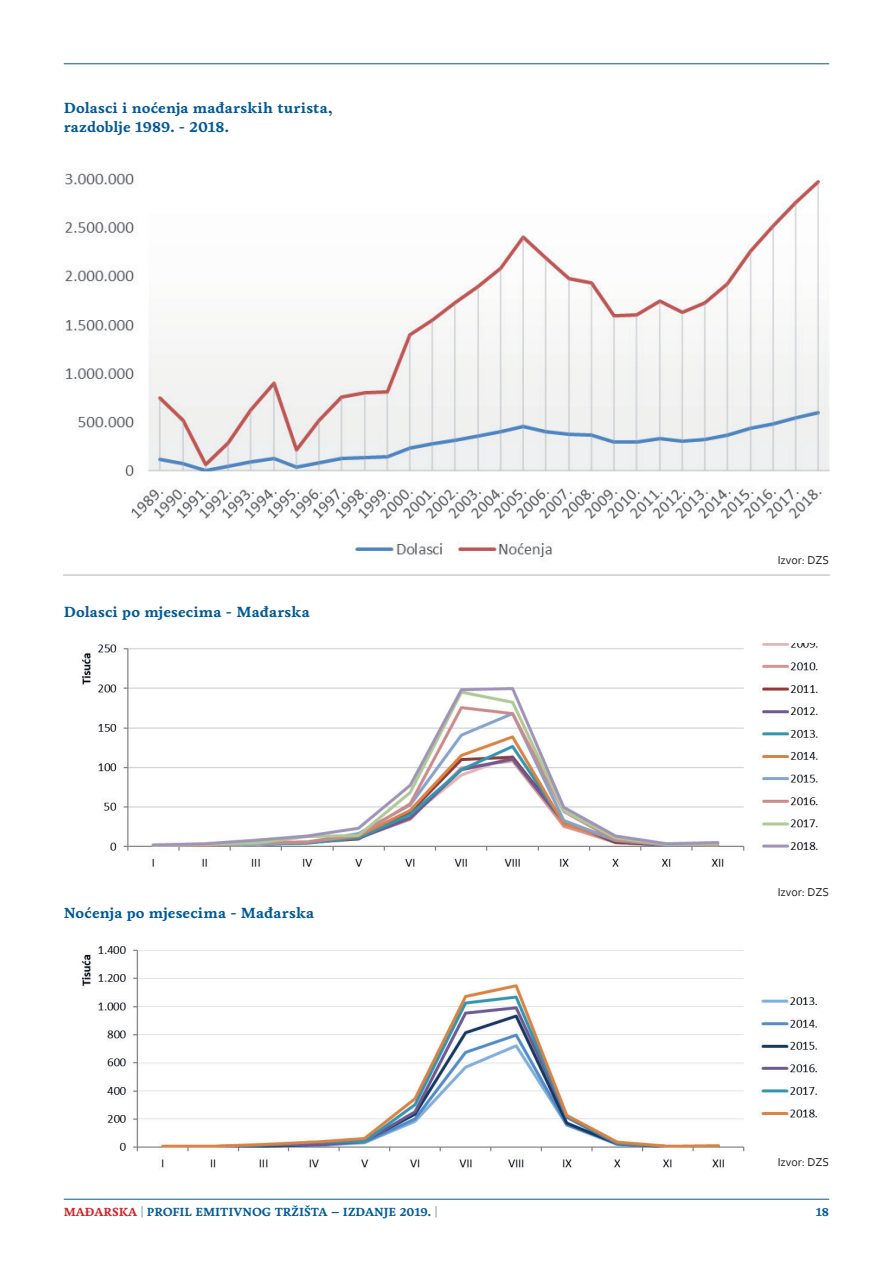
<style>
.page{position:relative;width:893px;height:1263px;background:#fff}
.page>*{position:absolute;margin:0;border:0;box-sizing:border-box;transform-origin:0 0}
.t1{font:700 15px/18.8px "Livory";letter-spacing:.005em;color:#005a95}
.t2{font:700 12px "Livory";color:#005a95}
.t3{font:12px "Corbel";color:#231f20}
.s1{color:#cf2329}
.s2{font-weight:400}
</style>
<div class="page">
<hr style="left:64px;top:1199px;width:765px;height:1px;background:#005a95">
<hr style="left:64px;top:63px;width:765px;height:1px;background:#005a95">
<img style="left:64px;top:172px;width:765px;height:404px">
<img style="left:81px;top:644px;width:739px;height:226px">
<img style="left:81px;top:946px;width:737px;height:224px">
<p class="t1" style="left:64px;top:99px;width:270px">Dolasci i noćenja mađarskih turista, razdoblje 1989. - 2018.</p>
<p class="t1" style="left:64px;top:602px;width:247px">Dolasci po mjesecima - Mađarska</p>
<p class="t1" style="left:64px;top:903px;width:252px">Noćenja po mjesecima - Mađarska</p>
<p class="t3" style="left:778px;top:552px;width:53px">Izvor: DZS</p>
<p class="t3" style="left:778px;top:885px;width:53px">Izvor: DZS</p>
<p class="t3" style="left:778px;top:1154px;width:53px">Izvor: DZS</p>
<p class="t2" style="left:64px;top:1205px;width:375px"><span class="s1">MAĐARSKA</span> <span class="s2">|</span> PROFIL EMITIVNOG TRŽIŠTA – IZDANJE 2019. <span class="s2">|</span></p>
<p class="t2" style="left:816px;top:1205px;width:15px">18</p>
</div>
